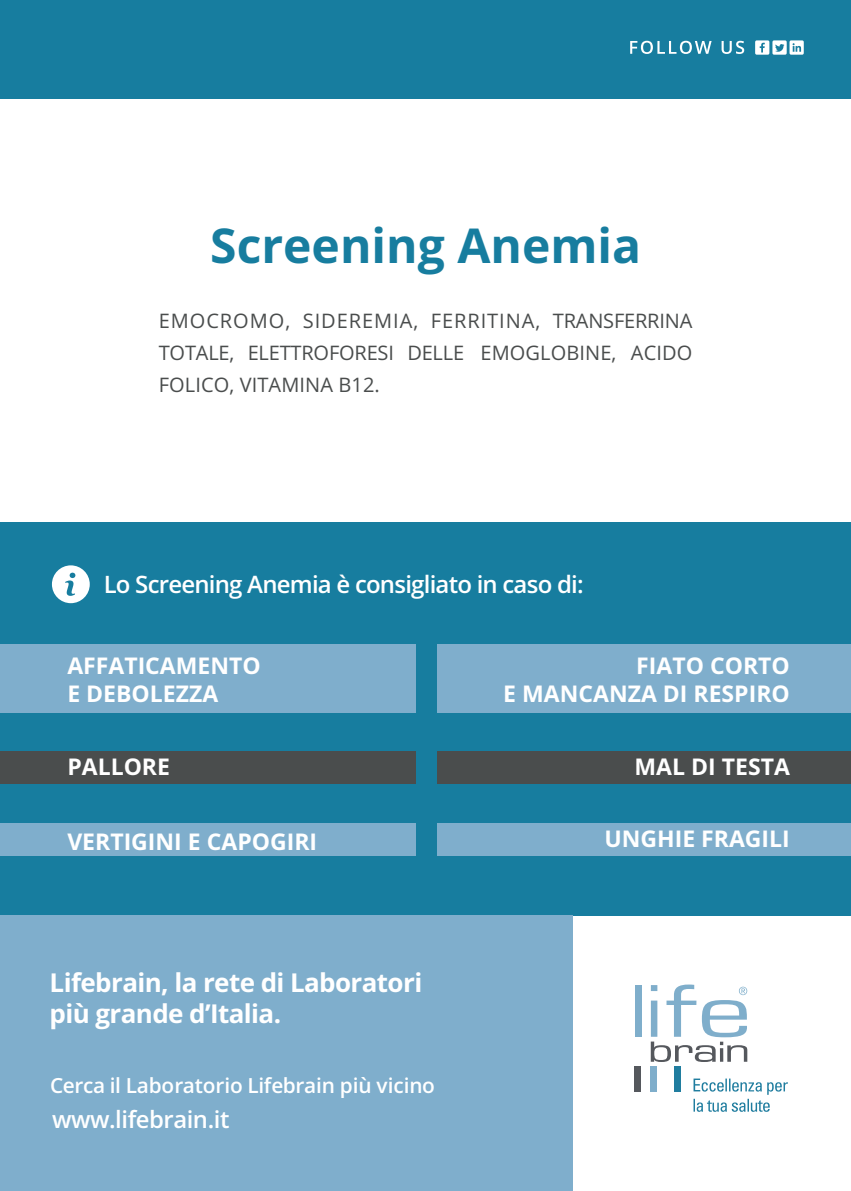
<style>
.page{position:relative;width:851px;height:1191px;background:#fff}
.page>*{position:absolute;margin:0;border:0;box-sizing:border-box;transform-origin:0 0}
.t1{font:700 48px "Open Sans";color:#177d9f}
.t2{font:700 26px/31.2px "Open Sans";letter-spacing:-.025em;color:#fff}
.t3{font:600 24px "Open Sans";letter-spacing:-.035em;color:#fff}
.t4{font:600 23.8px "Open Sans";letter-spacing:-.02em;color:#fff}
.t5{font:700 23px/27.6px "Open Sans";color:#fff}
.t6{font:600 20.8px "Open Sans";letter-spacing:-.02em;color:#fff}
.t7{font:20px/32px "Open Sans";letter-spacing:.005em;color:#4a4d4d;text-align:justify}
</style>
<div class="page">
<div style="left:0;top:0;width:850px;height:98px;background:#177d9f"></div>
<svg style="left:630px;top:41px;width:81px;height:13px"></svg>
<svg style="left:721px;top:41px;width:23px;height:13px"></svg>
<svg style="left:755px;top:40px;width:48px;height:15px"></svg>
<div style="left:0;top:522px;width:850px;height:393px;background:#177d9f"></div>
<div style="left:0;top:644px;width:415px;height:68px;background:#7faecc"></div>
<div style="left:437px;top:644px;width:413px;height:68px;background:#7faecc"></div>
<div style="left:0;top:751px;width:415px;height:32px;background:#4a4d4d"></div>
<div style="left:437px;top:751px;width:413px;height:32px;background:#4a4d4d"></div>
<div style="left:0;top:823px;width:415px;height:32px;background:#7faecc"></div>
<div style="left:437px;top:823px;width:413px;height:32px;background:#7faecc"></div>
<svg style="left:52px;top:565px;width:38px;height:38px"></svg>
<div style="left:0;top:915px;width:572px;height:276px;background:#7faecc"></div>
<div style="left:634px;top:1066px;width:6px;height:25px;background:#55585d"></div>
<div style="left:673px;top:1066px;width:7px;height:25px;background:#207d9f"></div>
<div style="left:650px;top:1066px;width:6px;height:25px;background:#7faecb"></div>
<div style="left:634px;top:985px;width:7px;height:51px;background:#7faecb"></div>
<svg style="left:650px;top:984px;width:97px;height:78px"></svg>
<svg style="left:693px;top:1078px;width:94px;height:33px"></svg>
<p class="t1" style="left:210px;top:218px;width:432px">Screening Anemia</p>
<p class="t7" style="left:159px;top:307px;width:535px">EMOCROMO, SIDEREMIA, FERRITINA, TRANSFERRINA TOTALE, ELETTROFORESI DELLE EMOGLOBINE, ACIDO FOLICO, VITAMINA B12.</p>
<p class="t3" style="left:104px;top:574px;width:481px">Lo Screening Anemia è consigliato in caso di:</p>
<p class="t5" style="left:67px;top:652px;width:195px">AFFATICAMENTO<br>E DEBOLEZZA</p>
<p class="t5" style="left:503px;top:652px;width:288px;text-align:right">FIATO CORTO<br>E MANCANZA DI RESPIRO</p>
<p class="t5" style="left:67px;top:753px;width:104px">PALLORE</p>
<p class="t5" style="left:634px;top:753px;width:157px">MAL DI TESTA</p>
<p class="t5" style="left:67px;top:828px;width:251px">VERTIGINI E CAPOGIRI</p>
<p class="t2" style="left:50px;top:967px;width:374px">Lifebrain, la rete di Laboratori più grande d’Italia.</p>
<p class="t6" style="left:50px;top:1077px;width:386px">Cerca il Laboratorio Lifebrain più vicino</p>
<p class="t4" style="left:52px;top:1110px;width:179px">www.lifebrain.it</p>
<p class="t5" style="left:604px;top:825px;width:187px">UNGHIE FRAGILI</p>
</div>
